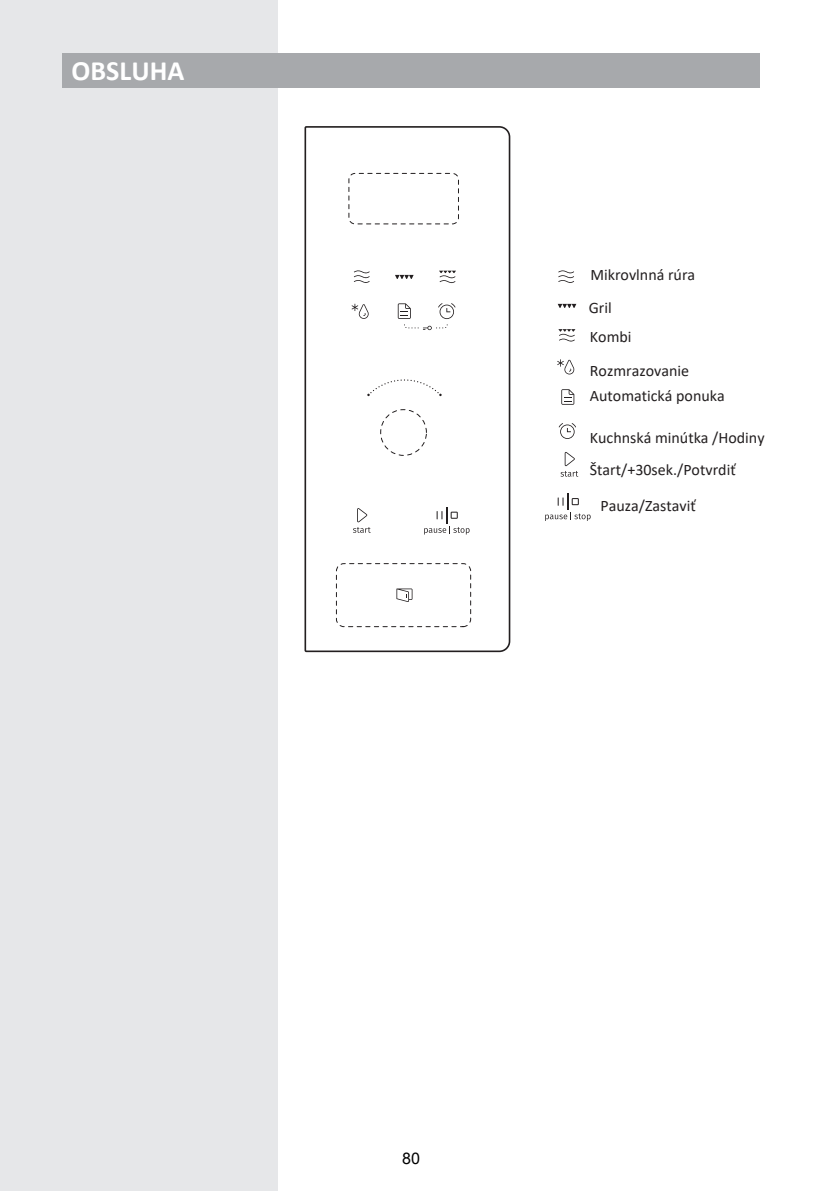
<style>
.page{position:relative;width:822px;height:1191px;background:#fff}
.page>*{position:absolute;margin:0;border:0;box-sizing:border-box;transform-origin:0 0}
.t1{font:700 28px "Calibri";color:#fff}
.t2{font:16px/33.2px "Calibri";color:#231f20}
.t3{font:16px "Arial Unicode MS";color:#000}
</style>
<div class="page">
<div style="left:62px;top:54px;width:698px;height:34px;background:#a7a9ac"></div>
<svg style="left:304px;top:126px;width:207px;height:527px"></svg>
<div style="left:380px;top:409px;width:46px;height:47px;border:1px dashed #231f20;border-radius:50%"></div>
<div style="left:336px;top:563px;width:135px;height:64px;border:1px dashed #231f20;border-radius:8px"></div>
<svg style="left:351px;top:304px;width:17px;height:15px"></svg>
<svg style="left:557px;top:359px;width:17px;height:15px"></svg>
<svg style="left:354px;top:270px;width:15px;height:13px"></svg>
<svg style="left:558px;top:270px;width:16px;height:13px"></svg>
<svg style="left:439px;top:271px;width:17px;height:12px"></svg>
<svg style="left:558px;top:329px;width:17px;height:12px"></svg>
<svg style="left:561px;top:389px;width:13px;height:16px"></svg>
<svg style="left:395px;top:275px;width:18px;height:4px"></svg>
<svg style="left:557px;top:304px;width:19px;height:4px"></svg>
<svg style="left:558px;top:423px;width:18px;height:16px"></svg>
<svg style="left:396px;top:588px;width:16px;height:14px"></svg>
<svg style="left:398px;top:303px;width:57px;height:27px"></svg>
<svg style="left:367px;top:379px;width:74px;height:17px"></svg>
<svg style="left:424px;top:507px;width:45px;height:27px"></svg>
<svg style="left:545px;top:493px;width:45px;height:28px"></svg>
<svg style="left:353px;top:508px;width:18px;height:25px"></svg>
<svg style="left:560px;top:452px;width:18px;height:25px"></svg>
<div style="left:348px;top:173px;width:110px;height:51px;border:1px dashed #231f20;border-radius:6px"></div>
<h1 class="t1" style="left:72px;top:51px;width:114px">OBSLUHA</h1>
<p class="t2" style="left:588px;top:258px;width:108px">Mikrovlnná rúra<br>Gril</p>
<p class="t2" style="left:590px;top:319px;width:101px;line-height:34.4px">Kombi<br>Rozmrazovanie</p>
<p class="t2" style="left:590px;top:379px;width:136px">Automatická ponuka</p>
<p class="t2" style="left:590px;top:421px;width:176px;line-height:32.2px">Kuchnská minútka /Hodiny<br>Štart/+30sek./Potvrdiť</p>
<p class="t2" style="left:600px;top:489px;width:97px">Pauza/Zastaviť</p>
<p class="t3" style="left:402px;top:1146px;width:19px">80</p>
</div>
